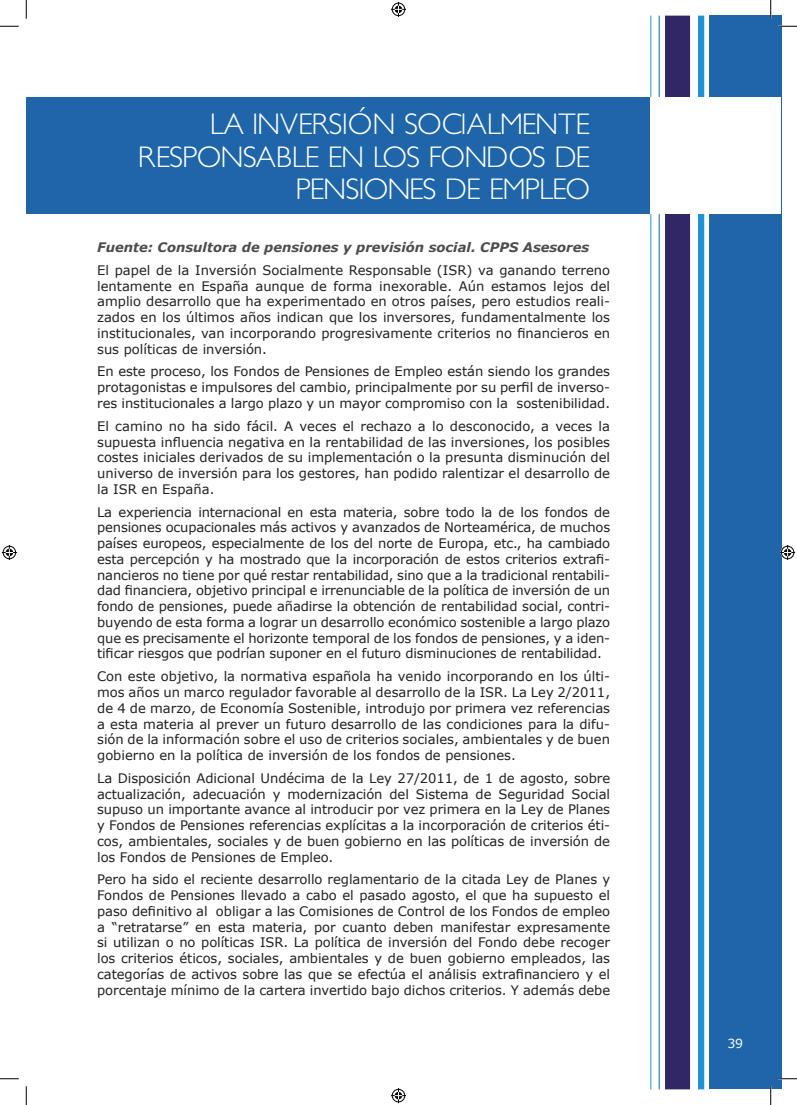
<style>
.page{position:relative;width:797px;height:1105px;background:#fff}
.page>*{position:absolute;margin:0;border:0;box-sizing:border-box;transform-origin:0 0}
.t1{font:300 30px/32.5px "Petita";letter-spacing:-.03em;color:#fff;text-align:right}
.Texto{font:13.12px/15.8px "Verdana";letter-spacing:-.005em;color:#231f20;text-align:justify}
.t2{font:italic 700 13.12px "Verdana";color:#4b4c4d}
.t3{font:12.5px "Verdana";color:#fff}
</style>
<div class="page">
<div style="left:708px;top:16px;width:73px;height:1073px;background:#1e65a9"></div>
<div style="left:698px;top:16px;width:6px;height:1073px;background:#2192d1"></div>
<div style="left:665px;top:16px;width:25px;height:1073px;background:#312766"></div>
<hr style="left:659px;top:16px;width:1px;height:1073px;background:#1e65a9">
<hr style="left:650px;top:16px;width:1px;height:1073px;background:#2192d1">
<div style="left:26px;top:97px;width:635px;height:117px;background:#1e65a9"></div>
<div style="left:650px;top:97px;width:131px;height:117px;background:#fff"></div>
<svg style="left:0;top:25px;width:19px;height:2px"></svg>
<svg style="left:778px;top:25px;width:19px;height:2px"></svg>
<svg style="left:0;top:1078px;width:19px;height:1px"></svg>
<svg style="left:778px;top:1078px;width:19px;height:1px"></svg>
<svg style="left:25px;top:0;width:2px;height:19px"></svg>
<svg style="left:25px;top:1086px;width:2px;height:19px"></svg>
<svg style="left:770px;top:0;width:1px;height:19px"></svg>
<svg style="left:770px;top:1086px;width:1px;height:19px"></svg>
<svg style="left:391px;top:2px;width:15px;height:15px"></svg>
<svg style="left:391px;top:1088px;width:15px;height:15px"></svg>
<svg style="left:2px;top:545px;width:15px;height:15px"></svg>
<svg style="left:780px;top:545px;width:15px;height:15px"></svg>
<h1 class="t1" style="left:138px;top:109px;width:454px">LA INVERSIÓN SOCIALMENTE<br>RESPONSABLE EN LOS FONDOS DE<br>PENSIONES DE EMPLEO</h1>
<p class="t2" style="left:97px;top:238px;width:493px">Fuente: Consultora de pensiones y previsión social. CPPS Asesores</p>
<p class="Texto" style="left:97px;top:262px;width:514px">El papel de la Inversión Socialmente Responsable (ISR) va ganando terreno lentamente en España aunque de forma inexorable. Aún estamos lejos del amplio desarrollo que ha experimentado en otros países, pero estudios reali&shy;zados en los últimos años indican que los inversores, fundamentalmente los institucionales, van incorporando progresivamente criterios no financieros en sus políticas de inversión.</p>
<p class="Texto" style="left:97px;top:364px;width:514px">En este proceso, los Fondos de Pensiones de Empleo están siendo los grandes protagonistas e impulsores del cambio, principalmente por su perfil de inverso&shy;res institucionales a largo plazo y un mayor compromiso con la sostenibilidad.</p>
<p class="Texto" style="left:97px;top:418px;width:514px">El camino no ha sido fácil. A veces el rechazo a lo desconocido, a veces la supuesta influencia negativa en la rentabilidad de las inversiones, los posibles costes iniciales derivados de su implementación o la presunta disminución del universo de inversión para los gestores, han podido ralentizar el desarrollo de la ISR en España.</p>
<p class="Texto" style="left:97px;top:504px;width:514px">La experiencia internacional en esta materia, sobre todo la de los fondos de pensiones ocupacionales más activos y avanzados de Norteamérica, de muchos países europeos, especialmente de los del norte de Europa, etc., ha cambiado esta percepción y ha mostrado que la incorporación de estos criterios extrafi&shy;nancieros no tiene por qué restar rentabilidad, sino que a la tradicional rentabili&shy;dad financiera, objetivo principal e irrenunciable de la política de inversión de un fondo de pensiones, puede añadirse la obtención de rentabilidad social, contri&shy;buyendo de esta forma a lograr un desarrollo económico sostenible a largo plazo que es precisamente el horizonte temporal de los fondos de pensiones, y a iden&shy;tificar riesgos que podrían suponer en el futuro disminuciones de rentabilidad.</p>
<p class="Texto" style="left:97px;top:668px;width:514px">Con este objetivo, la normativa española ha venido incorporando en los últi&shy;mos años un marco regulador favorable al desarrollo de la ISR. La Ley 2/2011, de 4 de marzo, de Economía Sostenible, introdujo por primera vez referencias a esta materia al prever un futuro desarrollo de las condiciones para la difu&shy;sión de la información sobre el uso de criterios sociales, ambientales y de buen gobierno en la política de inversión de los fondos de pensiones.</p>
<p class="Texto" style="left:97px;top:770px;width:514px">La Disposición Adicional Undécima de la Ley 27/2011, de 1 de agosto, sobre actualización, adecuación y modernización del Sistema de Seguridad Social supuso un importante avance al introducir por vez primera en la Ley de Planes y Fondos de Pensiones referencias explícitas a la incorporación de criterios éti&shy;cos, ambientales, sociales y de buen gobierno en las políticas de inversión de los Fondos de Pensiones de Empleo.</p>
<p class="Texto" style="left:97px;top:872px;width:514px">Pero ha sido el reciente desarrollo reglamentario de la citada Ley de Planes y Fondos de Pensiones llevado a cabo el pasado agosto, el que ha supuesto el paso definitivo al obligar a las Comisiones de Control de los Fondos de empleo a “retratarse” en esta materia, por cuanto deben manifestar expresamente si utilizan o no políticas ISR. La política de inversión del Fondo debe recoger los criterios éticos, sociales, ambientales y de buen gobierno empleados, las categorías de activos sobre las que se efectúa el análisis extrafinanciero y el porcentaje mínimo de la cartera invertido bajo dichos criterios. Y además debe</p>
<p class="t3" style="left:727px;top:1035px;width:17px">39</p>
</div>
